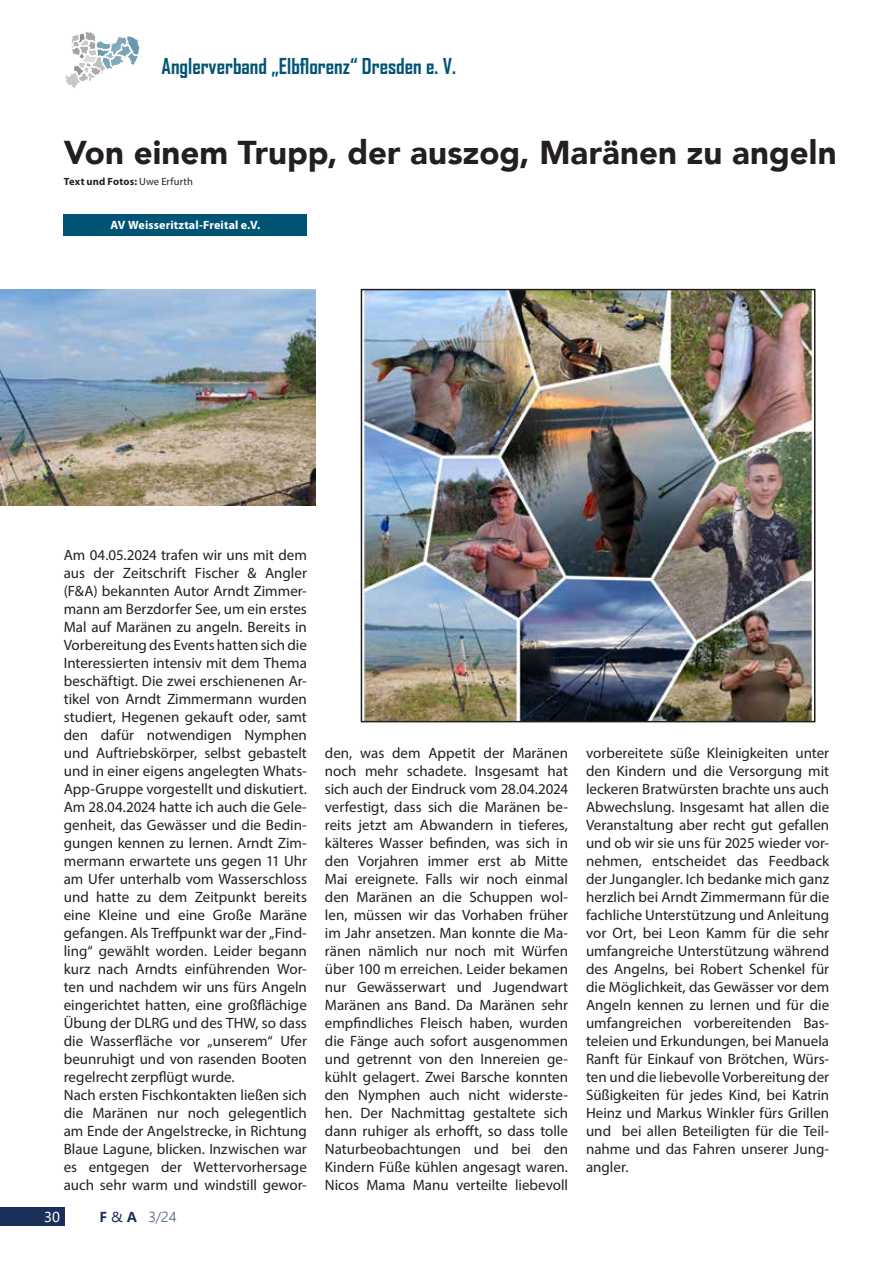
<style>
.page{position:relative;width:893px;height:1263px;background:#fff}
.page>*{position:absolute;margin:0;border:0;box-sizing:border-box;transform-origin:0 0}
.t1{font:900 33px "Avenir LT Com";color:#231f20}
.t2{font:700 21px "Agency FB";color:#005473}
.t3{font:15px/18px "Myriad Pro";color:#231f20;text-align:justify}
.t4{font:300 13.5px "Microsoft Ya Hei";color:#1a2f5a}
.t5{font:13.5px "Microsoft Ya Hei";color:#fff}
.t6{font:700 12px "Myriad Pro";letter-spacing:.01em;color:#fff}
.t7{font:700 10.5px "Myriad Pro";letter-spacing:.015em;color:#231f20}
.s1{font-weight:400}
.s2{font-weight:700}
</style>
<div class="page">
<div style="left:0;top:1208px;width:64px;height:18px;background:#1a2f5a"></div>
<svg style="left:65px;top:32px;width:75px;height:57px"></svg>
<div style="left:64px;top:214px;width:243px;height:22px;background:#005473"></div>
<img style="left:364px;top:292px;width:448px;height:427px">
<div style="left:361px;top:289px;width:454px;height:433px;border:2px solid #231f20"></div>
<img style="left:0;top:290px;width:315px;height:216px">
<h2 class="t2" style="left:162px;top:53px;width:296px">Anglerverband „Elbflorenz“ Dresden e. V.</h2>
<h1 class="t1" style="left:64px;top:132px;width:774px">Von einem Trupp, der auszog, Maränen zu angeln</h1>
<p class="t7" style="left:64px;top:175px;width:131px">Text und Fotos: <span class="s1">Uwe Erfurth</span></p>
<p class="t6" style="left:110px;top:217px;width:151px">AV Weisseritztal-Freital e.V.</p>
<p class="t3" style="left:64px;top:545px;width:245px;text-align:left">Am 04.05.2024 trafen wir uns mit dem aus der Zeitschrift Fischer &amp; Angler (F&amp;A) bekannten Autor Arndt Zimmer&shy;mann am Berzdorfer See, um ein erstes Mal auf Maränen zu angeln. Bereits in Vorbereitung des Events hatten sich die Interessierten intensiv mit dem Thema beschäftigt. Die zwei erschienenen Ar&shy;tikel von Arndt Zimmermann wurden studiert, Hegenen gekauft oder, samt den dafür notwendigen Nymphen und Auftriebskörper, selbst gebastelt und in einer eigens angelegten Whats-App-Gruppe vorgestellt und diskutiert.<br>Am 28.04.2024 hatte ich auch die Gele&shy;genheit, das Gewässer und die Bedin&shy;gungen kennen zu lernen. Arndt Zim&shy;mermann erwartete uns gegen 11 Uhr am Ufer unterhalb vom Wasserschloss und hatte zu dem Zeitpunkt bereits eine Kleine und eine Große Maräne gefangen. Als Treffpunkt war der „Find&shy;ling“ gewählt worden. Leider begann kurz nach Arndts einführenden Wor&shy;ten und nachdem wir uns fürs Angeln eingerichtet hatten, eine großflächige Übung der DLRG und des THW, so dass die Wasserfläche vor „unserem“ Ufer beunruhigt und von rasenden Booten regelrecht zerpflügt wurde.<br>Nach ersten Fischkontakten ließen sich die Maränen nur noch gelegentlich am Ende der Angelstrecke, in Richtung Blaue Lagune, blicken. Inzwischen war es entgegen der Wettervorhersage auch sehr warm und windstill gewor-</p>
<p class="t5" style="left:44px;top:1208px;width:17px">30</p>
<p class="t4" style="left:100px;top:1208px;width:78px"><span class="s2">F</span> <span class="s1">&amp;</span> <span class="s2">A</span> 3/24</p>
<p class="t3" style="left:325px;top:743px;width:245px">den, was dem Appetit der Maränen noch mehr schadete. Insgesamt hat sich auch der Eindruck vom 28.04.2024 verfestigt, dass sich die Maränen be&shy;reits jetzt am Abwandern in tieferes, kälteres Wasser befinden, was sich in den Vorjahren immer erst ab Mitte Mai ereignete. Falls wir noch einmal den Maränen an die Schuppen wol&shy;len, müssen wir das Vorhaben früher im Jahr ansetzen. Man konnte die Ma&shy;ränen nämlich nur noch mit Würfen über 100 m erreichen. Leider bekamen nur Gewässerwart und Jugendwart Maränen ans Band. Da Maränen sehr empfindliches Fleisch haben, wurden die Fänge auch sofort ausgenommen und getrennt von den Innereien ge&shy;kühlt gelagert. Zwei Barsche konnten den Nymphen auch nicht widerste&shy;hen. Der Nachmittag gestaltete sich dann ruhiger als erhofft, so dass tolle Naturbeobachtungen und bei den Kindern Füße kühlen angesagt waren.<br>Nicos Mama Manu verteilte liebevoll</p>
<p class="t3" style="left:586px;top:743px;width:245px">vorbereitete süße Kleinigkeiten unter den Kindern und die Versorgung mit leckeren Bratwürsten brachte uns auch Abwechslung. Insgesamt hat allen die Veranstaltung aber recht gut gefallen und ob wir sie uns für 2025 wieder vor&shy;nehmen, entscheidet das Feedback der Jungangler. Ich bedanke mich ganz herzlich bei Arndt Zimmermann für die fachliche Unterstützung und Anleitung vor Ort, bei Leon Kamm für die sehr umfangreiche Unterstützung während des Angelns, bei Robert Schenkel für die Möglichkeit, das Gewässer vor dem Angeln kennen zu lernen und für die umfangreichen vorbereitenden Bas&shy;teleien und Erkundungen, bei Manuela Ranft für Einkauf von Brötchen, Würs&shy;ten und die liebevolle Vorbereitung der Süßigkeiten für jedes Kind, bei Katrin Heinz und Markus Winkler fürs Grillen und bei allen Beteiligten für die Teil&shy;nahme und das Fahren unserer Jung&shy;angler.</p>
</div>
